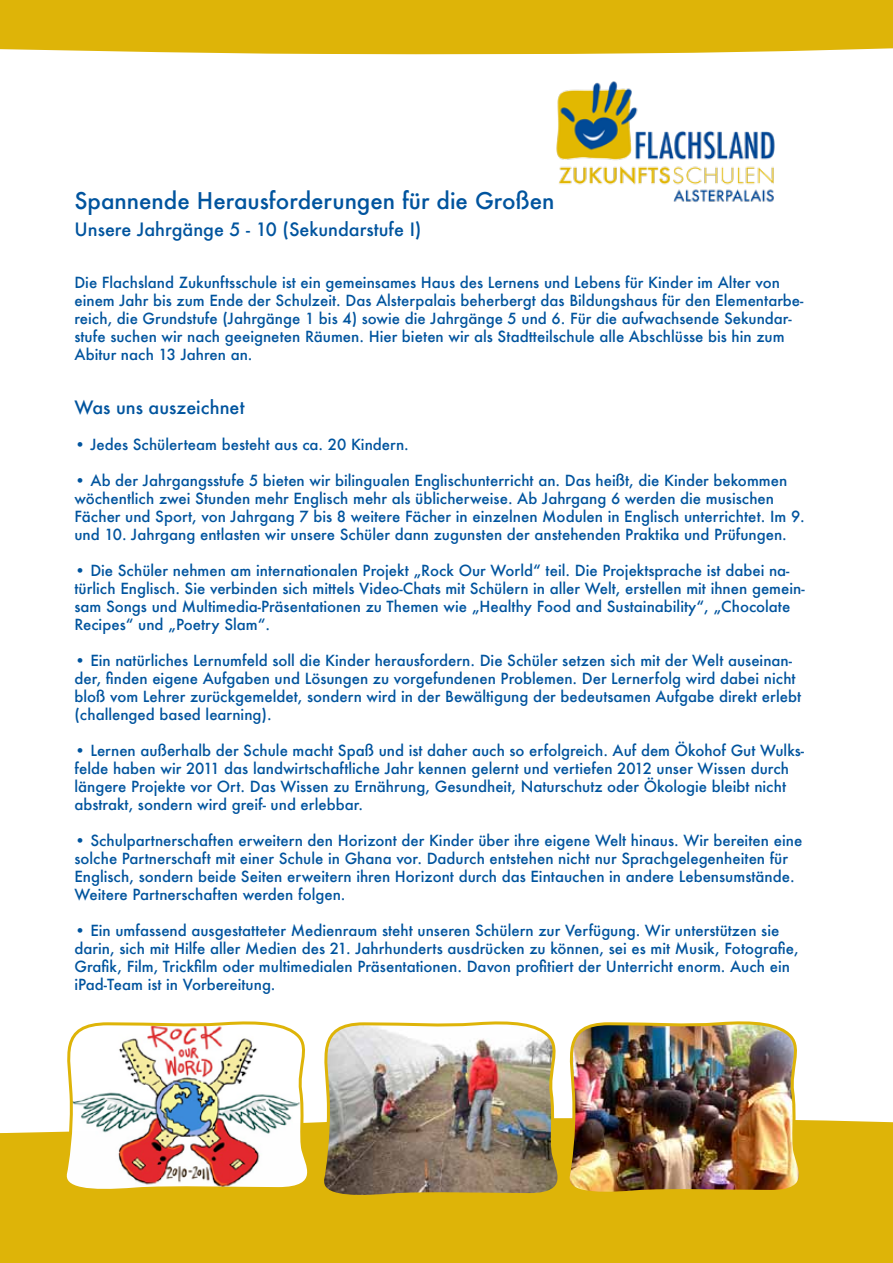
<style>
.page{position:relative;width:893px;height:1263px;background:#fff}
.page>*{position:absolute;margin:0;border:0;box-sizing:border-box;transform-origin:0 0}
.t1{font:500 22.5px "Futura";color:#00549e}
.t2{font:500 18px "Futura";color:#00549e}
.t3{font:500 15px/18px "Futura";color:#00549e}
</style>
<div class="page">
<div style="left:0;top:0;width:893px;height:55px;background:#deb408"></div>
<div style="left:0;top:1120px;width:893px;height:143px;background:#deb408"></div>
<img style="left:556px;top:81px;width:219px;height:122px">
<img style="left:573px;top:1021px;width:241px;height:178px">
<img style="left:58px;top:1021px;width:258px;height:175px">
<img style="left:316px;top:1021px;width:257px;height:181px">
<h1 class="t1" style="left:74px;top:185px;width:481px">Spannende Herausforderungen für die Großen</h1>
<p class="t2" style="left:74px;top:217px;width:349px">Unsere Jahrgänge 5 - 10 (Sekundarstufe I)</p>
<p class="t3" style="left:74px;top:273px;width:731px">Die Flachsland Zukunftsschule ist ein gemeinsames Haus des Lernens und Lebens für Kinder im Alter von einem Jahr bis zum Ende der Schulzeit. Das Alsterpalais beherbergt das Bildungshaus für den Elementarbe&shy;reich, die Grundstufe (Jahrgänge 1 bis 4) sowie die Jahrgänge 5 und 6. Für die aufwachsende Sekundar&shy;stufe suchen wir nach geeigneten Räumen. Hier bieten wir als Stadtteilschule alle Abschlüsse bis hin zum Abitur nach 13 Jahren an.</p>
<p class="t2" style="left:74px;top:395px;width:172px">Was uns auszeichnet</p>
<p class="t3" style="left:74px;top:435px;width:336px">• Jedes Schülerteam besteht aus ca. 20 Kindern.</p>
<p class="t3" style="left:74px;top:471px;width:732px">• Ab der Jahrgangsstufe 5 bieten wir bilingualen Englischunterricht an. Das heißt, die Kinder bekommen wöchentlich zwei Stunden mehr Englisch mehr als üblicherweise. Ab Jahrgang 6 werden die musischen Fächer und Sport, von Jahrgang 7 bis 8 weitere Fächer in einzelnen Modulen in Englisch unterrichtet. Im 9. und 10. Jahrgang entlasten wir unsere Schüler dann zugunsten der anstehenden Praktika und Prüfungen.</p>
<p class="t3" style="left:74px;top:561px;width:732px">• Die Schüler nehmen am internationalen Projekt „Rock Our World“ teil. Die Projektsprache ist dabei na&shy;türlich Englisch. Sie verbinden sich mittels Video-Chats mit Schülern in aller Welt, erstellen mit ihnen gemein&shy;sam Songs und Multimedia-Präsentationen zu Themen wie „Healthy Food and Sustainability“, „Chocolate Recipes“ und „Poetry Slam“.</p>
<p class="t3" style="left:74px;top:651px;width:728px">• Ein natürliches Lernumfeld soll die Kinder herausfordern. Die Schüler setzen sich mit der Welt auseinan&shy;der, finden eigene Aufgaben und Lösungen zu vorgefundenen Problemen. Der Lernerfolg wird dabei nicht bloß vom Lehrer zurückgemeldet, sondern wird in der Bewältigung der bedeutsamen Aufgabe direkt erlebt (challenged based learning).</p>
<p class="t3" style="left:74px;top:741px;width:731px">• Lernen außerhalb der Schule macht Spaß und ist daher auch so erfolgreich. Auf dem Ökohof Gut Wulks&shy;felde haben wir 2011 das landwirtschaftliche Jahr kennen gelernt und vertiefen 2012 unser Wissen durch längere Projekte vor Ort. Das Wissen zu Ernährung, Gesundheit, Naturschutz oder Ökologie bleibt nicht abstrakt, sondern wird greif- und erlebbar.</p>
<p class="t3" style="left:74px;top:831px;width:729px">• Schulpartnerschaften erweitern den Horizont der Kinder über ihre eigene Welt hinaus. Wir bereiten eine solche Partnerschaft mit einer Schule in Ghana vor. Dadurch entstehen nicht nur Sprachgelegenheiten für Englisch, sondern beide Seiten erweitern ihren Horizont durch das Eintauchen in andere Lebensumstände.<br>Weitere Partnerschaften werden folgen.</p>
<p class="t3" style="left:74px;top:921px;width:726px">• Ein umfassend ausgestatteter Medienraum steht unseren Schülern zur Verfügung. Wir unterstützen sie darin, sich mit Hilfe aller Medien des 21. Jahrhunderts ausdrücken zu können, sei es mit Musik, Fotografie, Grafik, Film, Trickfilm oder multimedialen Präsentationen. Davon profitiert der Unterricht enorm. Auch ein iPad-Team ist in Vorbereitung.</p>
</div>
